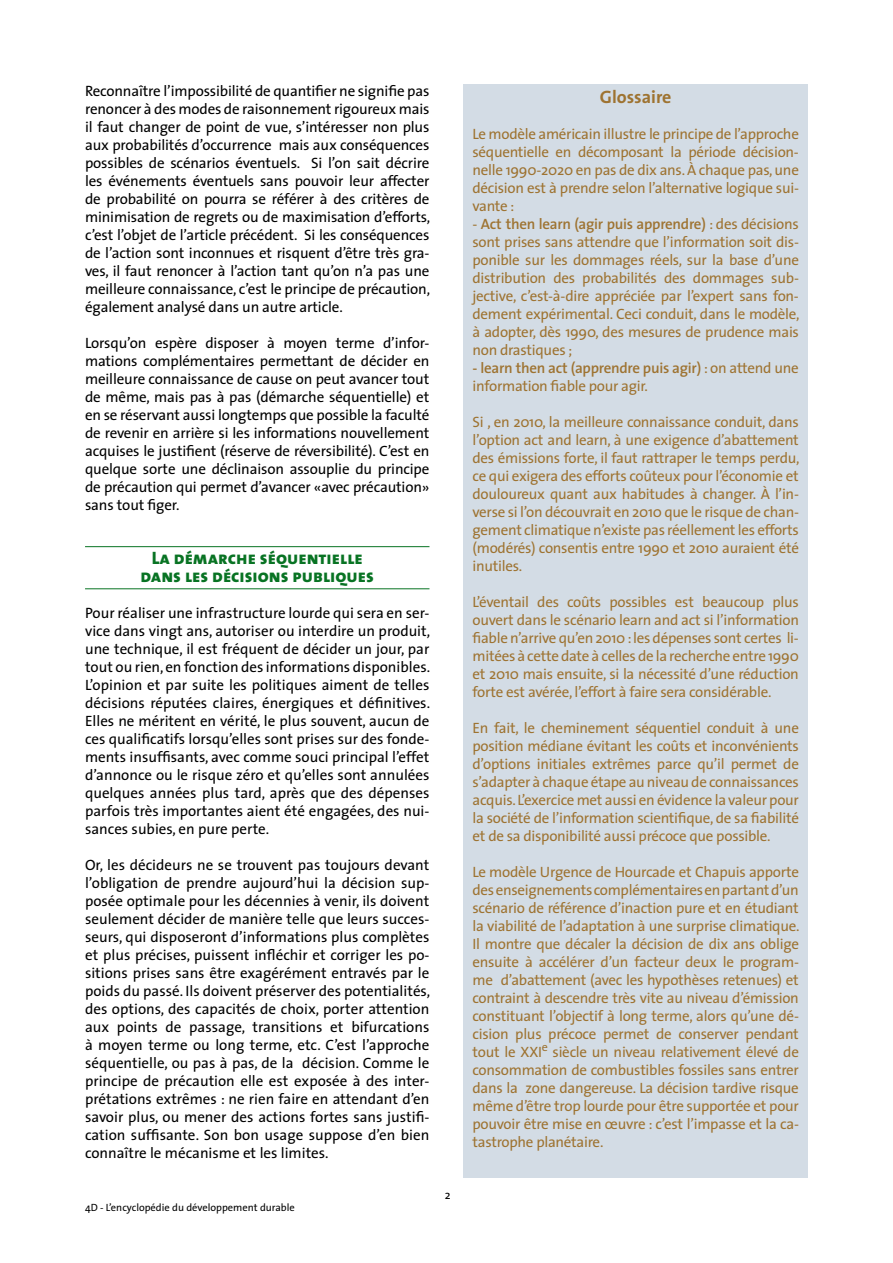
<style>
.page{position:relative;width:893px;height:1263px;background:#fff}
.page>*{position:absolute;margin:0;border:0;box-sizing:border-box;transform-origin:0 0}
.t1{font:18px/18px "The Sans Extra Bold Caps";color:#087323;text-align:center}
.t2{font:700 18px "The Sans";color:#9e7331}
.t3{font:15px/18px "The Sans";letter-spacing:-.01em;color:#000;text-align:justify}
.t4{font:15px/18px "The Sans";letter-spacing:-.02em;color:#9e7331;text-align:justify}
.t5{font:12px "The Sans";color:#000}
.t6{font:10.5px "The Sans";color:#000}
.s1{font-weight:600}
</style>
<div class="page">
<hr style="left:85px;top:546px;width:344px;height:1px;background:#087323">
<hr style="left:85px;top:588px;width:344px;height:1px;background:#087323">
<div style="left:463px;top:84px;width:345px;height:1094px;background:#d3dce5"></div>
<p class="t3" style="left:85px;top:81px;width:347px">Reconnaître l’impossibilité de quantifier ne signifie pas renoncer à des modes de raisonnement rigoureux mais il faut changer de point de vue, s’intéresser non plus aux probabilités d’occurrence mais aux conséquences possibles de scénarios éventuels. Si l’on sait décrire les événements éventuels sans pouvoir leur affecter de probabilité on pourra se référer à des critères de minimisation de regrets ou de maximisation d’efforts, c’est l’objet de l’article précédent. Si les conséquences de l’action sont inconnues et risquent d’être très gra&shy;ves, il faut renoncer à l’action tant qu’on n’a pas une meilleure connaissance, c’est le principe de précaution, également analysé dans un autre article.</p>
<p class="t3" style="left:85px;top:333px;width:346px">Lorsqu’on espère disposer à moyen terme d’infor&shy;mations complémentaires permettant de décider en meilleure connaissance de cause on peut avancer tout de même, mais pas à pas (démarche séquentielle) et en se réservant aussi longtemps que possible la faculté de revenir en arrière si les informations nouvellement acquises le justifient (réserve de réversibilité). C’est en quelque sorte une déclinaison assouplie du principe de précaution qui permet d’avancer «avec précaution» sans tout figer.</p>
<p class="t1" style="left:141px;top:548px;width:235px">La démarche séquentielle dans les décisions publiques</p>
<p class="t3" style="left:85px;top:603px;width:347px">Pour réaliser une infrastructure lourde qui sera en ser&shy;vice dans vingt ans, autoriser ou interdire un produit, une technique, il est fréquent de décider un jour, par tout ou rien, en fonction des informations disponibles.<br>L’opinion et par suite les politiques aiment de telles décisions réputées claires, énergiques et définitives.<br>Elles ne méritent en vérité, le plus souvent, aucun de ces qualificatifs lorsqu’elles sont prises sur des fonde&shy;ments insuffisants, avec comme souci principal l’effet d’annonce ou le risque zéro et qu’elles sont annulées quelques années plus tard, après que des dépenses parfois très importantes aient été engagées, des nui&shy;sances subies, en pure perte.</p>
<p class="t3" style="left:85px;top:855px;width:347px">Or, les décideurs ne se trouvent pas toujours devant l’obligation de prendre aujourd’hui la décision sup&shy;posée optimale pour les décennies à venir, ils doivent seulement décider de manière telle que leurs succes&shy;seurs, qui disposeront d’informations plus complètes et plus précises, puissent infléchir et corriger les po&shy;sitions prises sans être exagérément entravés par le poids du passé. Ils doivent préserver des potentialités, des options, des capacités de choix, porter attention aux points de passage, transitions et bifurcations à moyen terme ou long terme, etc. C’est l’approche séquentielle, ou pas à pas, de la décision. Comme le principe de précaution elle est exposée à des inter&shy;prétations extrêmes : ne rien faire en attendant d’en savoir plus, ou mener des actions fortes sans justifi&shy;cation suffisante. Son bon usage suppose d’en bien connaître le mécanisme et les limites.</p>
<p class="t6" style="left:85px;top:1199px;width:211px">4D - L’encyclopédie du développement durable</p>
<p class="t5" style="left:445px;top:1185px;width:7px">2</p>
<p class="t2" style="left:600px;top:82px;width:73px">Glossaire</p>
<p class="t4" style="left:472px;top:125px;width:328px">Le modèle américain illustre le principe de l’approche séquentielle en décomposant la période décision&shy;nelle 1990-2020 en pas de dix ans. À chaque pas, une décision est à prendre selon l’alternative logique sui&shy;vante :</p>
<p class="t4" style="left:472px;top:215px;width:329px">- <span class="s1">Act then learn (agir puis apprendre)</span> : des décisions sont prises sans attendre que l’information soit dis&shy;ponible sur les dommages réels, sur la base d’une distribution des probabilités des dommages sub&shy;jective, c’est-à-dire appréciée par l’expert sans fon&shy;dement expérimental. Ceci conduit, dans le modèle, à adopter, dès 1990, des mesures de prudence mais non drastiques ;</p>
<p class="t4" style="left:472px;top:359px;width:328px"><span class="s1">- learn then act (apprendre puis agir)</span> : on attend une information fiable pour agir.</p>
<p class="t4" style="left:472px;top:413px;width:329px">Si , en 2010, la meilleure connaissance conduit, dans l’option act and learn, à une exigence d’abattement des émissions forte, il faut rattraper le temps perdu, ce qui exigera des efforts coûteux pour l’économie et douloureux quant aux habitudes à changer. À l’in&shy;verse si l’on découvrait en 2010 que le risque de chan&shy;gement climatique n’existe pas réellement les efforts (modérés) consentis entre 1990 et 2010 auraient été inutiles.</p>
<p class="t4" style="left:472px;top:593px;width:328px">L’éventail des coûts possibles est beaucoup plus ouvert dans le scénario learn and act si l’information fiable n’arrive qu’en 2010 : les dépenses sont certes li&shy;mitées à cette date à celles de la recherche entre 1990 et 2010 mais ensuite, si la nécessité d’une réduction forte est avérée, l’effort à faire sera considérable.</p>
<p class="t4" style="left:472px;top:719px;width:328px">En fait, le cheminement séquentiel conduit à une position médiane évitant les coûts et inconvénients d’options initiales extrêmes parce qu’il permet de s’adapter à chaque étape au niveau de connaissances acquis. L’exercice met aussi en évidence la valeur pour la société de l’information scientifique, de sa fiabilité et de sa disponibilité aussi précoce que possible.</p>
<p class="t4" style="left:472px;top:863px;width:329px">Le modèle Urgence de Hourcade et Chapuis apporte des enseignements complémentaires en partant d’un scénario de référence d’inaction pure et en étudiant la viabilité de l’adaptation à une surprise climatique.<br>Il montre que décaler la décision de dix ans oblige ensuite à accélérer d’un facteur deux le program&shy;me d’abattement (avec les hypothèses retenues) et contraint à descendre très vite au niveau d’émission constituant l’objectif à long terme, alors qu’une dé&shy;cision plus précoce permet de conserver pendant tout le XXI<sup>e</sup> siècle un niveau relativement élevé de consommation de combustibles fossiles sans entrer dans la zone dangereuse. La décision tardive risque même d’être trop lourde pour être supportée et pour pouvoir être mise en œuvre : c’est l’impasse et la ca&shy;tastrophe planétaire.</p>
</div>
